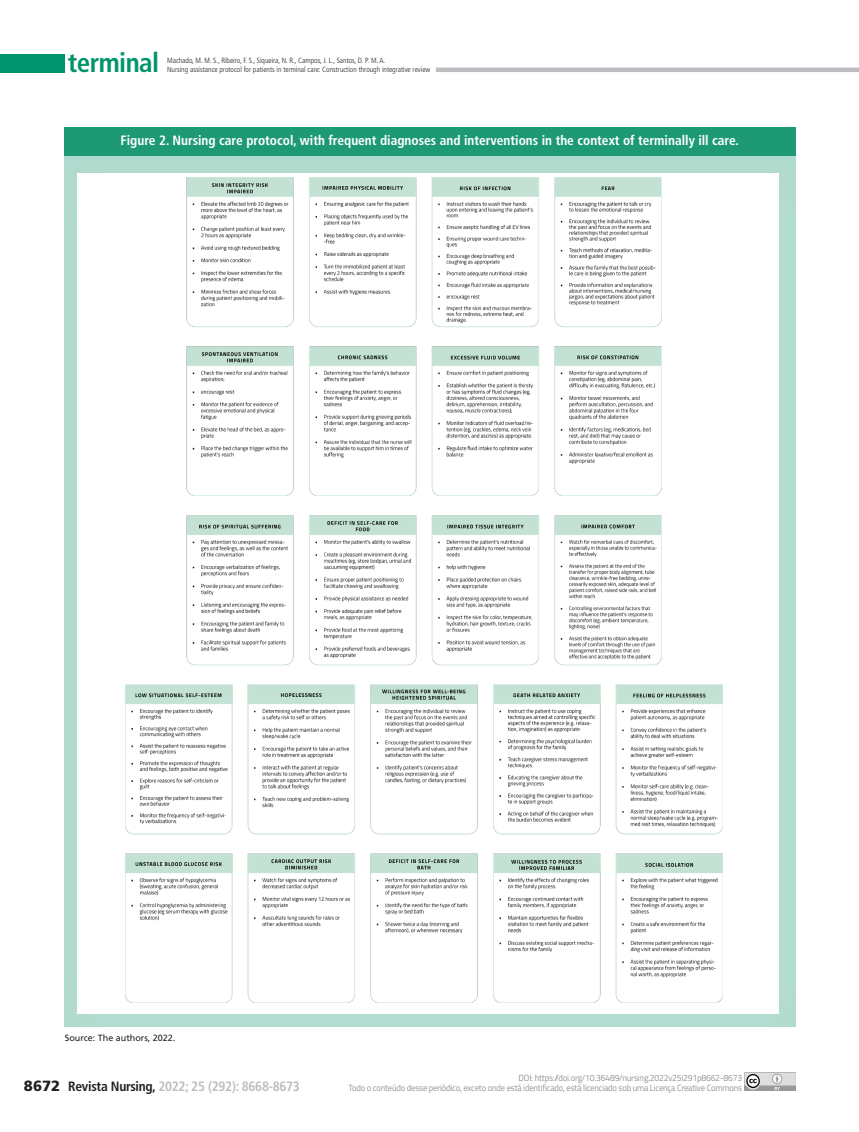
<style>
.page{position:relative;width:859px;height:1132px;background:#fff}
.page>*{position:absolute;margin:0;border:0;box-sizing:border-box;transform-origin:0 0}
.t1{font:700 condensed 27px "Frutiger LT Std";letter-spacing:-.02em;color:#00946c}
.t2{font:700 condensed 13.5px "Frutiger LT Std";color:#fff}
.t3{font:700 condensed 13.5px "Frutiger LT Std";letter-spacing:-.02em;color:#bcbdc0}
.t4{font:9px/9.4px "Titillium";letter-spacing:-.02em;color:#939398;text-align:right;scale:.95 1}
.LEGENDA{font:9px "Frutiger LT Std";color:#231f20}
.t5{font:300 condensed 7.5px/9px "Frutiger LT Std";color:#231f20}
.s1{font-weight:900;font-stretch:normal;font-size:14.85px;color:#231f20}
.s2{color:#231f20}
</style>
<div class="page">
<div style="left:0;top:54px;width:65px;height:18px;background:#00946c"></div>
<hr style="left:436px;top:68px;width:423px;height:4px;background:#bcbdc0">
<img style="left:744px;top:1072px;width:52px;height:17px">
<div style="left:60px;top:150px;width:737px;height:876px;background:#231f20;opacity:.03"></div>
<div style="left:64px;top:127px;width:731px;height:28px;background:#1d9a74"></div>
<div style="left:78px;top:173px;width:701px;height:840px;background:#fff"></div>
<img style="left:125px;top:178px;width:597px;height:823px">
<h1 class="t1" style="left:68px;top:47px;width:93px">terminal</h1>
<p class="t5" style="left:167px;top:56px;width:265px">Machado, M. M. S., Ribeiro, F. S., Siqueira, N. R., Campos, J. L., Santos, D. P. M. A.<br>Nursing assistance protocol for patients in terminal care: Construction through integrative review</p>
<p class="t2" style="left:121px;top:132px;width:620px">Figure 2. Nursing care protocol, with frequent diagnoses and interventions in the context of terminally ill care.</p>
<p class="LEGENDA" style="left:65px;top:1031px;width:112px">Source: The authors, 2022.</p>
<h2 class="t3" style="left:24px;top:1077px;width:277px"><span class="s1">8672</span> <span class="s2">Revista Nursing,</span> 2022; 25 (292): 8668-8673</h2>
<p class="t4" style="left:349px;top:1072px;width:416px">DOI: https://doi.org/10.36489/nursing.2022v25i291p8662-8673<br>Todo o conteúdo desse periódico, exceto onde está identificado, está licenciado sob uma Licença Creative Commons</p>
</div>
